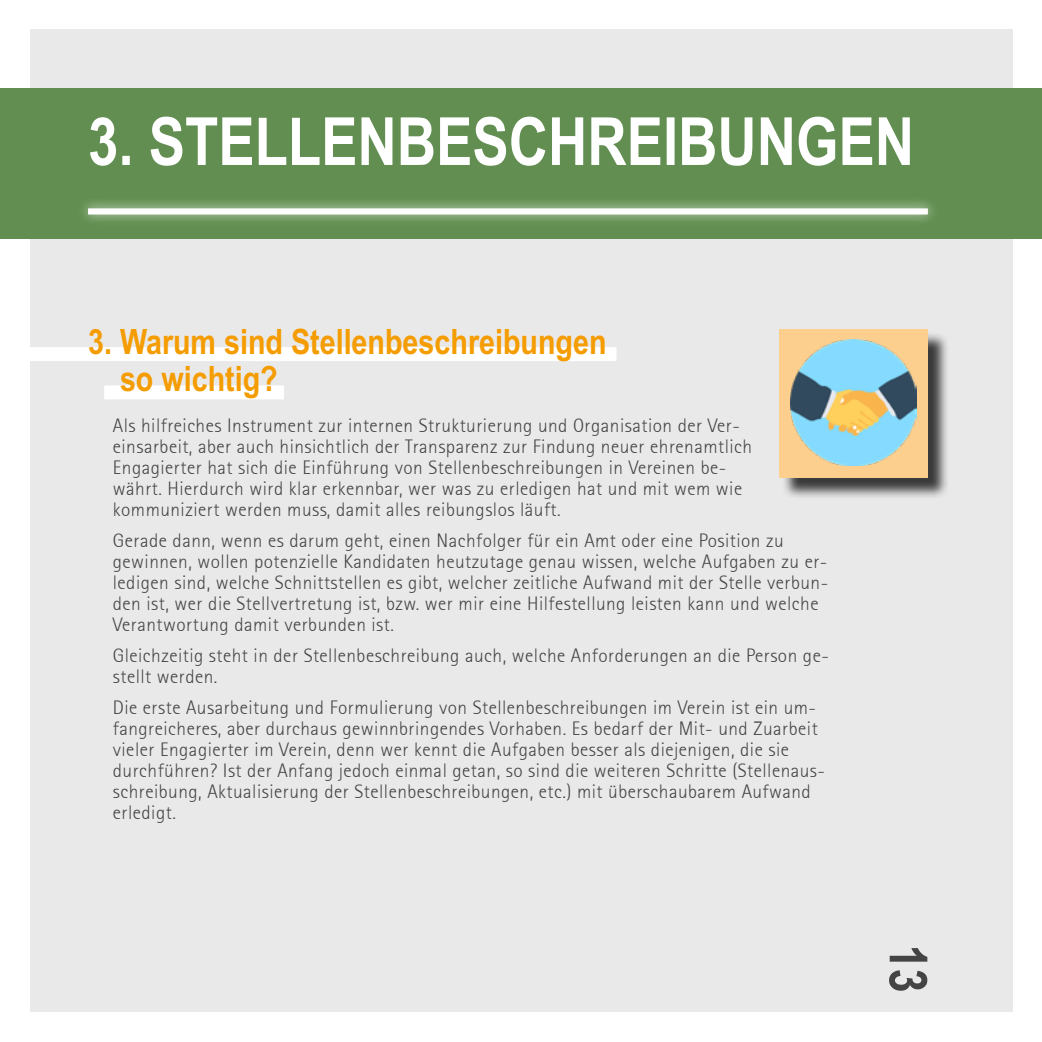
<style>
.page{position:relative;width:1042px;height:1042px;background:#fff}
.page>*{position:absolute;margin:0;border:0;box-sizing:border-box;transform-origin:0 0}
.t1{font:700 66.5px "Arial Narrow";color:#fff}
.t2{font:700 52.5px "Arial Narrow";color:#454444}
.t3{font:700 35px/36.8px "Arial Narrow";color:#f59c00}
.t4{font:300 19.25px/21px "Rotis Sans Serif";letter-spacing:.025em;color:#454444}
</style>
<div class="page">
<div style="left:30px;top:30px;width:982px;height:982px;background:#e9e9e9"></div>
<div style="left:0;top:88px;width:1042px;height:151px;background:#628f51"></div>
<div style="left:77px;top:197px;width:861px;height:29px;background:#fff;opacity:.75"></div>
<div style="left:88px;top:208px;width:840px;height:6px;background:#fff"></div>
<div style="left:0;top:347px;width:616px;height:14px;background:#fff"></div>
<div style="left:104px;top:385px;width:180px;height:14px;background:#fff"></div>
<div style="left:781px;top:331px;width:169px;height:168px;background:#000;opacity:.75"></div>
<div style="left:779px;top:329px;width:149px;height:148px;background:#fccf8f"></div>
<img style="left:791px;top:340px;width:125px;height:125px">
<h1 class="t1" style="left:88px;top:103px;width:827px">3. STELLENBESCHREIBUNGEN</h1>
<h3 class="t3" style="left:120px;top:323px;width:488px;text-indent:-32px">3. Warum sind Stellenbeschreibungen so wichtig?</h3>
<p class="t4" style="left:113px;top:415px;width:641px">Als hilfreiches Instrument zur internen Strukturierung und Organisation der Ver&shy;einsarbeit, aber auch hinsichtlich der Transparenz zur Findung neuer ehrenamtlich Engagierter hat sich die Einführung von Stellenbeschreibungen in Vereinen be&shy;währt. Hierdurch wird klar erkennbar, wer was zu erledigen hat und mit wem wie kommuniziert werden muss, damit alles reibungslos läuft.</p>
<p class="t4" style="left:113px;top:530px;width:717px">Gerade dann, wenn es darum geht, einen Nachfolger für ein Amt oder eine Position zu gewinnen, wollen potenzielle Kandidaten heutzutage genau wissen, welche Aufgaben zu er&shy;ledigen sind, welche Schnittstellen es gibt, welcher zeitliche Aufwand mit der Stelle verbun&shy;den ist, wer die Stellvertretung ist, bzw. wer mir eine Hilfestellung leisten kann und welche Verantwortung damit verbunden ist.</p>
<p class="t4" style="left:113px;top:645px;width:717px">Gleichzeitig steht in der Stellenbeschreibung auch, welche Anforderungen an die Person ge&shy;stellt werden.</p>
<p class="t4" style="left:113px;top:696px;width:713px">Die erste Ausarbeitung und Formulierung von Stellenbeschreibungen im Verein ist ein um&shy;fangreicheres, aber durchaus gewinnbringendes Vorhaben. Es bedarf der Mit- und Zuarbeit vieler Engagierter im Verein, denn wer kennt die Aufgaben besser als diejenigen, die sie durchführen? Ist der Anfang jedoch einmal getan, so sind die weiteren Schritte (Stellenaus&shy;schreibung, Aktualisierung der Stellenbeschreibungen, etc.) mit überschaubarem Aufwand erledigt.</p>
<h2 class="t2" style="left:938px;top:945px;width:49px;rotate:90deg">13</h2>
</div>
